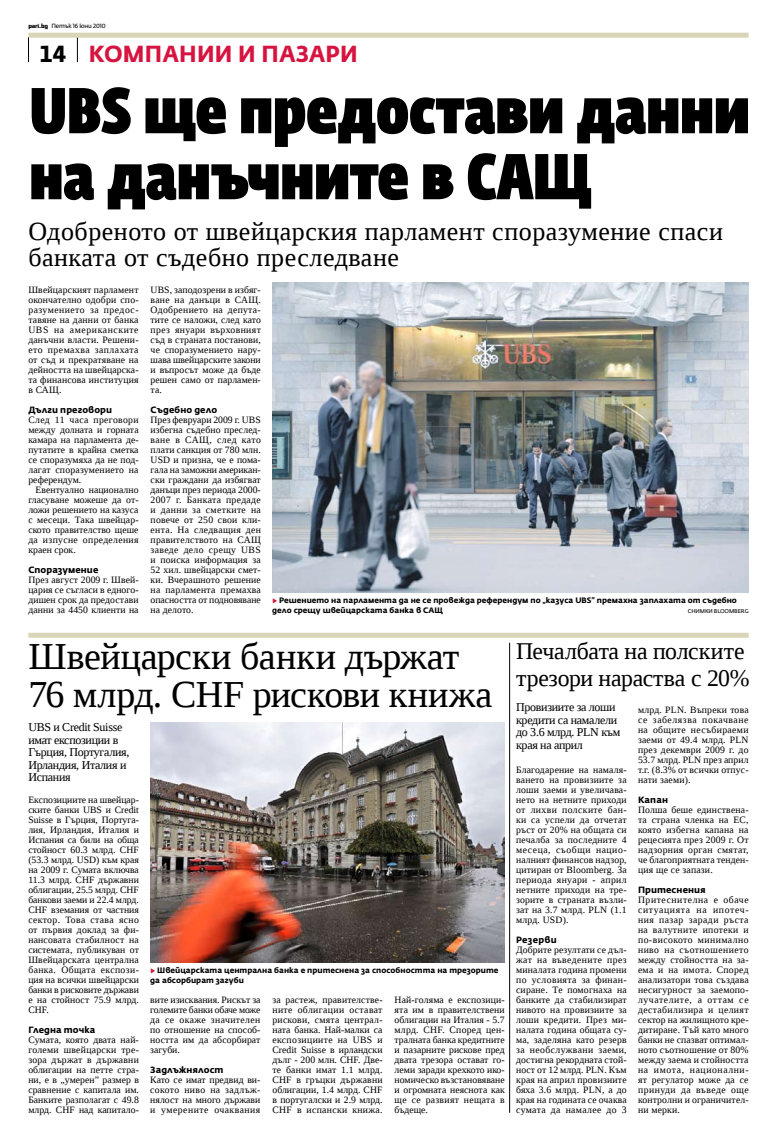
<style>
.page{position:relative;width:777px;height:1134px;background:#fff}
.page>*{position:absolute;margin:0;border:0;box-sizing:border-box;transform-origin:0 0}
.t1{font:64px/66px "Fedra Sans Dis Pro Heavy Cond";color:#000}
.t2{font:38px/38px "Liberation Serif";letter-spacing:-.01em;color:#000}
.t3{font:26px/26px "Liberation Serif";letter-spacing:.02em;color:#000}
.t4{font:24px/27px "Liberation Serif";letter-spacing:-.01em;color:#000}
.t5{font:700 23px "Fedra Sans Alt Pro";letter-spacing:.005em;color:#d71440;scale:.96 1}
.t6{font:12px/12.5px "Liberation Serif";letter-spacing:-.025em;color:#000}
.t7{font:9.7px/10px "Liberation Serif";letter-spacing:.01em;color:#000;text-align:justify}
.t8{font:9.7px "Liberation Serif";letter-spacing:.035em;color:#000}
.t9{font:700 9px "Fedra Sans Alt Pro";letter-spacing:.01em;color:#000}
.t10{font:700 7.8px/10px "Fedra Sans Alt Pro";color:#000}
.t11{font:6px "Fedra Sans Alt Pro";letter-spacing:-.02em;color:#000}
.t12{font:5.5px "Fedra Sans Alt Pro";letter-spacing:-.02em;color:#000}
.s1{font-family:"District";font-weight:500}
.s2{color:#000}
.s3{color:#d71635}
</style>
<div class="page">
<svg style="left:28px;top:38px;width:1px;height:24px"></svg>
<svg style="left:77px;top:38px;width:1px;height:24px"></svg>
<div style="left:28px;top:33px;width:720px;height:5px;background:#d8d5b9"></div>
<div style="left:28px;top:633px;width:720px;height:5px;background:#d8d5b9"></div>
<hr style="left:509px;top:643px;width:1px;height:470px;background:#000">
<img style="left:272px;top:283px;width:476px;height:310px">
<img style="left:150px;top:723px;width:355px;height:240px">
<p class="t11" style="left:28px;top:22px;width:79px"><span class="s1">pari.bg</span> ПЕТЪК 16 ЮНИ 2010</p>
<p class="t5" style="left:40px;top:40px;width:333px"><span class="s2">14</span> Компании и пазари</p>
<p class="t1" style="left:29px;top:72px;width:722px">UBS ще предостави данни на данъчните в САЩ</p>
<p class="t3" style="left:28px;top:218px;width:696px">Одобреното от швейцарския парламент споразумение спаси банката от съдебно преследване</p>
<p class="t7" style="left:28px;top:284px;width:112px">Швейцарският парламент окончателно одобри спо&shy;разумението за предос&shy;тавяне на данни от банка UBS на американските данъчни власти. Решени&shy;ето премахва заплахата от съд и прекратяване на дейността на швейцарска&shy;та финансова институция в САЩ.</p>
<p class="t9" style="left:28px;top:404px;width:85px">Дълги преговори</p>
<p class="t8" style="left:28px;top:413px;width:112px">След 11 часа преговори</p>
<p class="t7" style="left:28px;top:424px;width:112px">между долната и горната</p>
<p class="t7" style="left:28px;top:434px;width:112px">камара на парламента де-</p>
<p class="t7" style="left:28px;top:444px;width:112px">путатите в крайна сметка</p>
<p class="t7" style="left:28px;top:454px;width:112px">се споразумяха да не под-</p>
<p class="t7" style="left:28px;top:464px;width:112px">лагат споразумението на</p>
<p class="t7" style="left:28px;top:474px;width:54px">референдум.</p>
<p class="t7" style="left:35px;top:484px;width:105px">Евентуално национално</p>
<p class="t7" style="left:28px;top:494px;width:112px">гласуване можеше да от-</p>
<p class="t7" style="left:28px;top:504px;width:112px">ложи решението на казуса</p>
<p class="t7" style="left:28px;top:514px;width:112px">с месеци. Така швейцар-</p>
<p class="t7" style="left:28px;top:524px;width:112px">ското правителство щеше</p>
<p class="t8" style="left:28px;top:533px;width:112px">да изпусне определения</p>
<p class="t7" style="left:28px;top:544px;width:49px">краен срок.</p>
<p class="t9" style="left:28px;top:564px;width:72px">Споразумение</p>
<p class="t7" style="left:28px;top:574px;width:112px">През август 2009 г. Швей&shy;цария се съгласи в едного&shy;дишен срок да предостави данни за 4450 клиенти на</p>
<p class="t7" style="left:151px;top:284px;width:112px">UBS, заподозрени в избяг&shy;ване на данъци в САЩ.<br>Одобрението на депута&shy;тите се наложи, след като през януари върховният съд в страната постанови, че споразумението нару&shy;шава швейцарските закони и въпросът може да бъде решен само от парламен&shy;та.</p>
<p class="t9" style="left:151px;top:404px;width:68px">Съдебно дело</p>
<p class="t7" style="left:151px;top:414px;width:112px">През февруари 2009 г. UBS избегна съдебно преслед&shy;ване в САЩ, след като плати санкция от 780 млн.<br>USD и призна, че е пома&shy;гала на заможни американ&shy;ски граждани да избягват данъци през периода 2000- 2007 г. Банката предаде и данни за сметките на повече от 250 свои кли&shy;ента. На следващия ден правителството на САЩ заведе дело срещу UBS и поиска информация за 52 хил. швейцарски смет&shy;ки. Вчерашното решение на парламента премахва опасността от подновяване на делото.</p>
<p class="t10" style="left:272px;top:595px;width:466px"><span class="s3">▶</span> Решението на парламента да не се провежда референдум по „казуса UBS” премахна заплахата от съдебно дело срещу швейцарската банка в САЩ</p>
<p class="t12" style="left:688px;top:607px;width:62px">СНИМКИ BLOOMBERG</p>
<p class="t2" style="left:28px;top:637px;width:465px">Швейцарски банки държат<br>76 млрд. CHF рискови книжа</p>
<p class="t6" style="left:28px;top:721px;width:102px">UBS и Credit Suisse имат експозиции в<br>Гърция, Португалия,<br>Ирландия, Италия и<br>Испания</p>
<p class="t7" style="left:28px;top:794px;width:112px">Експозициите на швейцар&shy;ските банки UBS и Credit Suisse в Гърция, Португа&shy;лия, Ирландия, Италия и Испания са били на обща стойност 60.3 млрд. CHF (53.3 млрд. USD) към края на 2009 г. Сумата включва 11.3 млрд. CHF държавни облигации, 25.5 млрд. CHF банкови заеми и 22.4 млрд.<br>CHF вземания от частния сектор. Това става ясно от първия доклад за фи&shy;нансовата стабилност на системата, публикуван от Швейцарската централна банка. Общата експози&shy;ция на всички швейцарски банки в рисковите държави е на стойност 75.9 млрд.<br>CHF.</p>
<p class="t9" style="left:28px;top:1024px;width:69px">Гледна точка</p>
<p class="t7" style="left:28px;top:1034px;width:112px">Сумата, която двата най&shy;големи швейцарски тре&shy;зора държат в държавни облигации на петте стра&shy;ни, е в „умерен” размер в сравнение с капитала им.<br>Банките разполагат с 49.8 млрд. CHF над капитало-</p>
<p class="t10" style="left:150px;top:965px;width:350px"><span class="s3">▶</span> Швейцарската централна банка е притеснена за способността на трезорите да абсорбират загуби</p>
<p class="t7" style="left:150px;top:994px;width:112px">вите изисквания. Рискът за големите банки обаче може да се окаже значителен по отношение на способ&shy;ността им да абсорбират загуби.</p>
<p class="t9" style="left:150px;top:1064px;width:75px">Задлъжнялост</p>
<p class="t7" style="left:150px;top:1074px;width:112px">Като се имат предвид ви&shy;сокото ниво на задлъж&shy;нялост на много държави и умерените очаквания</p>
<p class="t7" style="left:272px;top:994px;width:112px">за растеж, правителстве&shy;ните облигации остават рискови, смята централ&shy;ната банка. Най-малки са експозициите на UBS и Credit Suisse в ирландски дълг - 200 млн. CHF. Две&shy;те банки имат 1.1 млрд.<br>CHF в гръцки държавни облигации, 1.4 млрд. CHF в португалски и 2.9 млрд.<br>CHF в испански книжа.</p>
<p class="t7" style="left:394px;top:994px;width:112px">Най-голяма е експозици&shy;ята им в правителствени облигации на Италия - 5.7 млрд. CHF. Според цен&shy;тралната банка кредитните и пазарните рискове пред двата трезора остават го&shy;леми заради крехкото ико&shy;номическо възстановяване и огромната неяснота как ще се развият нещата в бъдеще.</p>
<p class="t4" style="left:516px;top:638px;width:235px">Печалбата на полските трезори нараства с 20%</p>
<p class="t6" style="left:516px;top:701px;width:106px">Провизиите за лоши кредити са намалели до 3.6 млрд. PLN към края на април</p>
<p class="t7" style="left:516px;top:764px;width:112px">Благодарение на намаля&shy;ването на провизиите за лоши заеми и увеличава&shy;нето на нетните приходи от лихви полските бан&shy;ки са успели да отчетат ръст от 20% на общата си печалба за последните 4 месеца, съобщи нацио&shy;налният финансов надзор, цитиран от Bloomberg. За периода януари - април нетните приходи на тре&shy;зорите в страната възли&shy;зат на 3.7 млрд. PLN (1.1 млрд. USD).</p>
<p class="t9" style="left:516px;top:934px;width:42px">Резерви</p>
<p class="t7" style="left:516px;top:944px;width:112px">Добрите резултати се дъл&shy;жат на въведените през миналата година промени по условията за финан&shy;сиране. Те помогнаха на банките да стабилизират нивото на провизиите за лоши кредити. През ми&shy;налата година общата су&shy;ма, заделяна като резерв за необслужвани заеми, достигна рекордната стой&shy;ност от 12 млрд. PLN. Към края на април провизиите бяха 3.6 млрд. PLN, а до края на годината се очаква сумата да намалее до 3</p>
<p class="t7" style="left:638px;top:704px;width:112px">млрд. PLN. Въпреки това се забелязва покачване на общите несъбираеми заеми от 49.4 млрд. PLN през декември 2009 г. до 53.7 млрд. PLN през април т.г. (8.3% от всички отпус&shy;нати заеми).</p>
<p class="t9" style="left:638px;top:794px;width:31px">Капан</p>
<p class="t7" style="left:638px;top:804px;width:112px">Полша беше единствена&shy;та страна членка на ЕС, която избегна капана на рецесията през 2009 г. От надзорния орган смятат, че благоприятната тенден&shy;ция ще се запази.</p>
<p class="t9" style="left:638px;top:884px;width:69px">Притеснения</p>
<p class="t7" style="left:638px;top:894px;width:112px">Притеснителна е обаче ситуацията на ипотеч&shy;ния пазар заради ръста на валутните ипотеки и по-високото минимално ниво на съотношението между стойността на за&shy;ема и на имота. Според анализатори това създава несигурност за заемопо&shy;лучателите, а оттам се дестабилизира и целият сектор на жилищното кре&shy;дитиране. Тъй като много банки не спазват оптимал&shy;ното съотношение от 80% между заема и стойността на имота, национални&shy;ят регулатор може да се принуди да въведе още контролни и ограничител&shy;ни мерки.</p>
</div>
